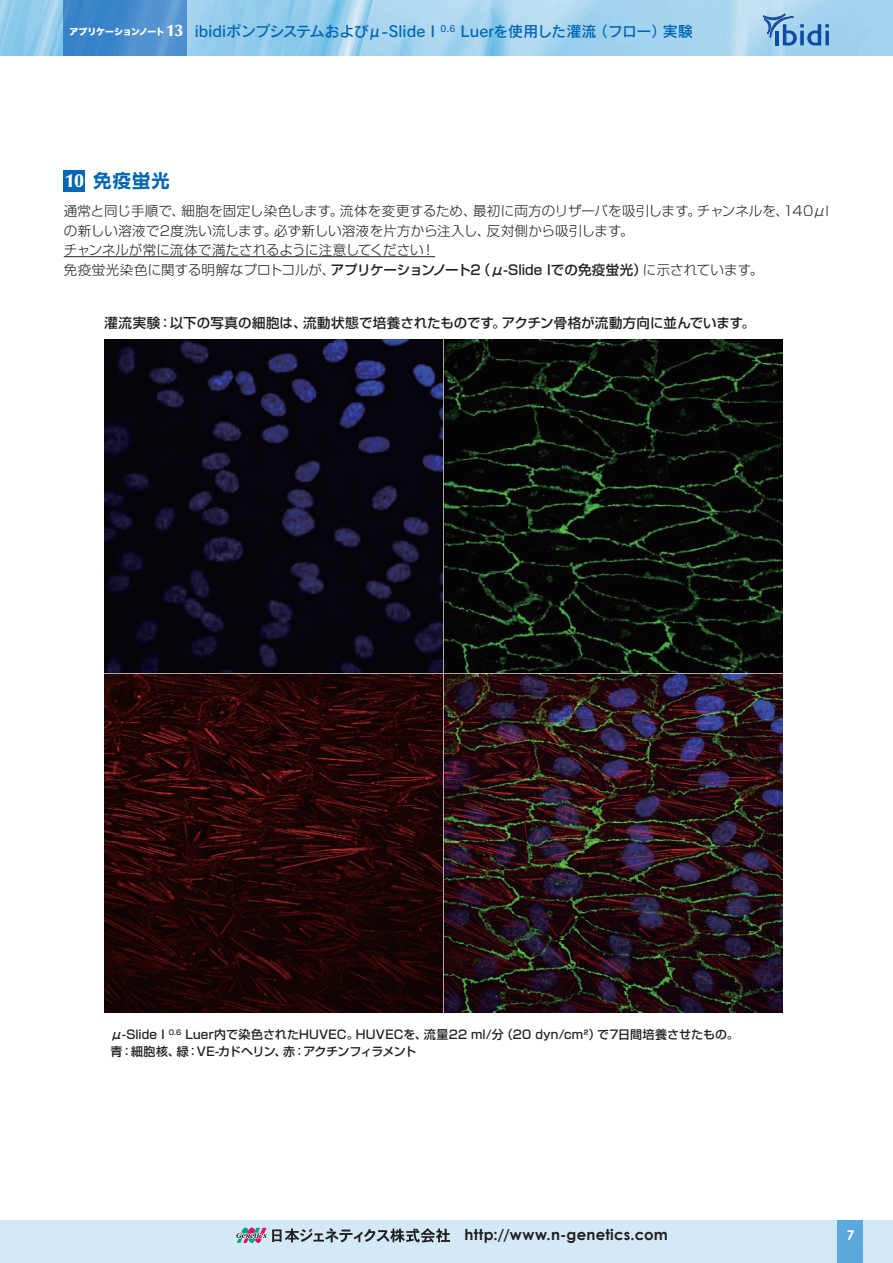
<style>
.page{position:relative;width:893px;height:1263px;background:#fff}
.page>*{position:absolute;margin:0;border:0;box-sizing:border-box;transform-origin:0 0}
.t1{font:19.5px "Rodin CID B";color:#0166b3}
.t2{font:15px "Rodin CID DB";letter-spacing:-.01em;color:#0166b3}
.t3{font:700 15px "Century Gothic";letter-spacing:.015em;color:#231f20}
.t4{font:300 13.5px/19.5px "Shin Go Pro";letter-spacing:.01em;color:#231f20}
.t5{font:500 13.5px "Shin Go Pro";letter-spacing:.01em;color:#231f20}
.t6{font:700 13.5px "Century Gothic";color:#fff}
.t7{font:500 12px/16.5px "Shin Go Pro";letter-spacing:.01em;color:#231f20}
.t8{font:9px "Hira Kaku Std W8";letter-spacing:-.04em;color:#fff}
.s1{font-family:"Optima LT Std";font-weight:900;font-size:16.5px}
.s2{font-family:"Optima LT Std";font-weight:900;font-size:18.75px;color:#fff}
.s3{font-weight:500}
</style>
<div class="page">
<img style="left:0;top:0;width:893px;height:55px">
<svg style="left:762px;top:12px;width:67px;height:34px;background:#7bacd7"></svg>
<svg style="left:64px;top:0;width:123px;height:55px;background:#468bcc"></svg>
<div style="left:0;top:1220px;width:893px;height:43px;background:#d4e9f7"></div>
<svg style="left:236px;top:1227px;width:214px;height:17px"></svg>
<div style="left:838px;top:1220px;width:25px;height:43px;background:#5ba8dc"></div>
<hr style="left:64px;top:256px;width:371px;height:1px;background:#231f20">
<div style="left:64px;top:170px;width:21px;height:21px;background:#0166b3"></div>
<img style="left:105px;top:340px;width:678px;height:334px">
<img style="left:105px;top:674px;width:678px;height:338px">
<p class="t8" style="left:70px;top:26px;width:115px">アプリケーションノート <span class="s1">13</span></p>
<p class="t2" style="left:195px;top:22px;width:500px">ibidiポンプシステムおよびμ-Slide I <sup>0.6</sup> Luerを使用した灌流（フロー）実験</p>
<h1 class="t1" style="left:65px;top:167px;width:107px"><span class="s2">10</span> 免疫蛍光</h1>
<p class="t4" style="left:64px;top:200px;width:767px">通常と同じ手順で、細胞を固定し染色します。流体を変更するため、最初に両方のリザーバを吸引します。チャンネルを、140μlの新しい溶液で2度洗い流します。必ず新しい溶液を片方から注入し、反対側から吸引します。<br>チャンネルが常に流体で満たされるように注意してください！<br>免疫蛍光染色に関する明解なプロトコルが、<span class="s3">アプリケーションノート2（μ-Slide Iでの免疫蛍光）</span>に示されています。</p>
<p class="t5" style="left:105px;top:312px;width:652px">灌流実験：以下の写真の細胞は、流動状態で培養されたものです。アクチン骨格が流動方向に並んでいます。</p>
<p class="t7" style="left:111px;top:1025px;width:630px">μ-Slide I <sup>0.6</sup> Luer内で染色されたHUVEC。HUVECを、流量22 ml/分（20 dyn/cm²）で7日間培養させたもの。青：細胞核、緑：VE-カドヘリン、赤：アクチンフィラメント</p>
<p class="t3" style="left:465px;top:1225px;width:205px">http://www.n-genetics.com</p>
<p class="t6" style="left:847px;top:1226px;width:9px">7</p>
</div>
